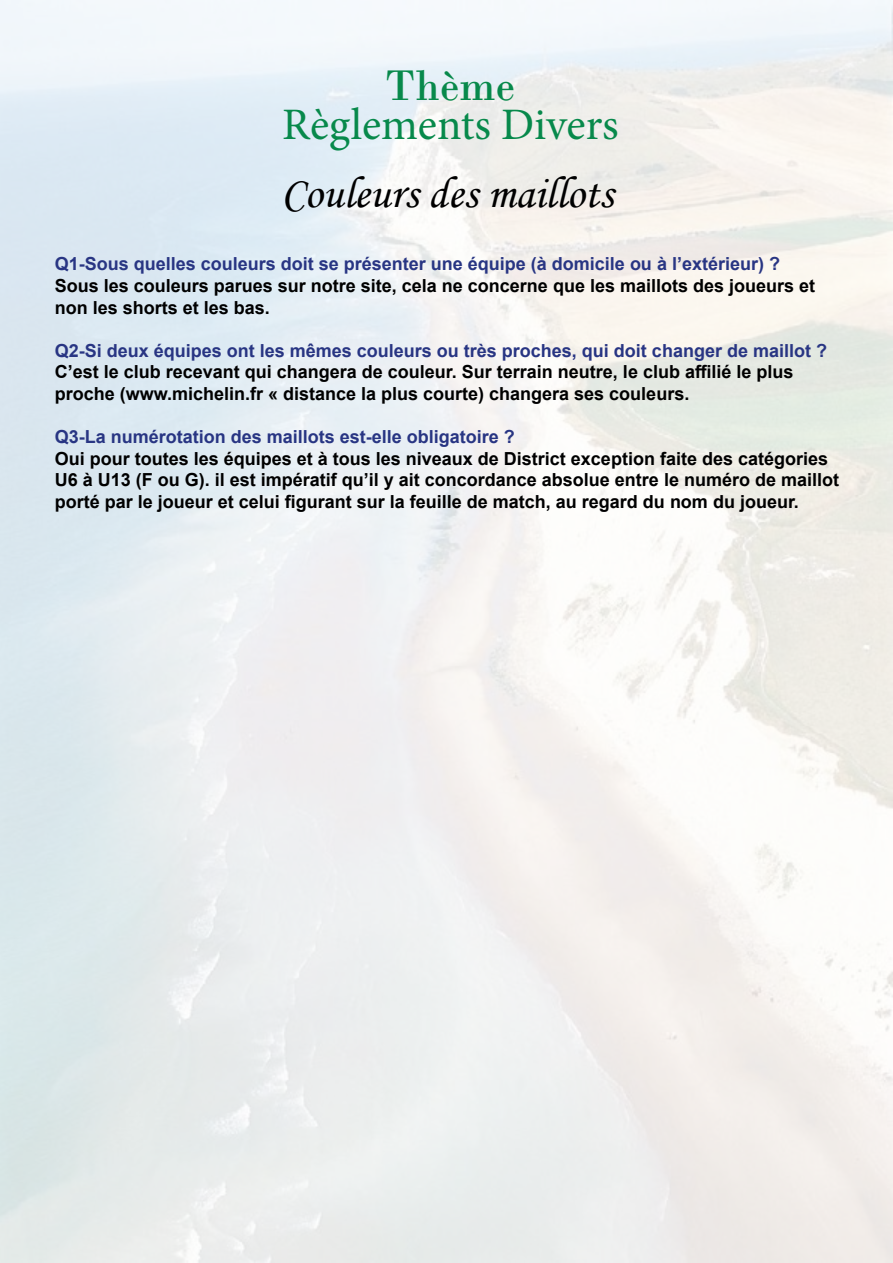
<style>
.page{position:relative;width:893px;height:1263px;background:#fff}
.page>*{position:absolute;margin:0;border:0;box-sizing:border-box;transform-origin:0 0}
.t1{font:45px "Monotype Corsiva";color:#000}
.t2{font:45px "Minion Pro";color:#07894b}
.t3{font:45px "Bodoni";color:#07894b}
.t4{font:700 18px/21.6px "Arial";color:#000}
.t5{font:700 18px "Arial";color:#283583}
</style>
<div class="page">
<h1 class="t3" style="left:386px;top:59px;width:131px">Thème</h1>
<h1 class="t2" style="left:282px;top:94px;width:338px">Règlements Divers</h1>
<h1 class="t1" style="left:281px;top:166px;width:334px">Couleurs des maillots</h1>
<p class="t5" style="left:55px;top:251px;width:727px">Q1-Sous quelles couleurs doit se présenter une équipe (à domicile ou à l’extérieur) ?</p>
<p class="t4" style="left:55px;top:275px;width:762px">Sous les couleurs parues sur notre site, cela ne concerne que les maillots des joueurs et non les shorts et les bas.</p>
<p class="t5" style="left:55px;top:338px;width:774px">Q2-Si deux équipes ont les mêmes couleurs ou très proches, qui doit changer de maillot ?</p>
<p class="t4" style="left:55px;top:361px;width:740px">C’est le club recevant qui changera de couleur. Sur terrain neutre, le club affilié le plus proche (www.michelin.fr « distance la plus courte) changera ses couleurs.</p>
<p class="t5" style="left:55px;top:424px;width:462px">Q3-La numérotation des maillots est-elle obligatoire ?</p>
<p class="t4" style="left:55px;top:448px;width:786px">Oui pour toutes les équipes et à tous les niveaux de District exception faite des catégories<br>U6 à U13 (F ou G). il est impératif qu’il y ait concordance absolue entre le numéro de maillot porté par le joueur et celui figurant sur la feuille de match, au regard du nom du joueur.</p>
</div>
